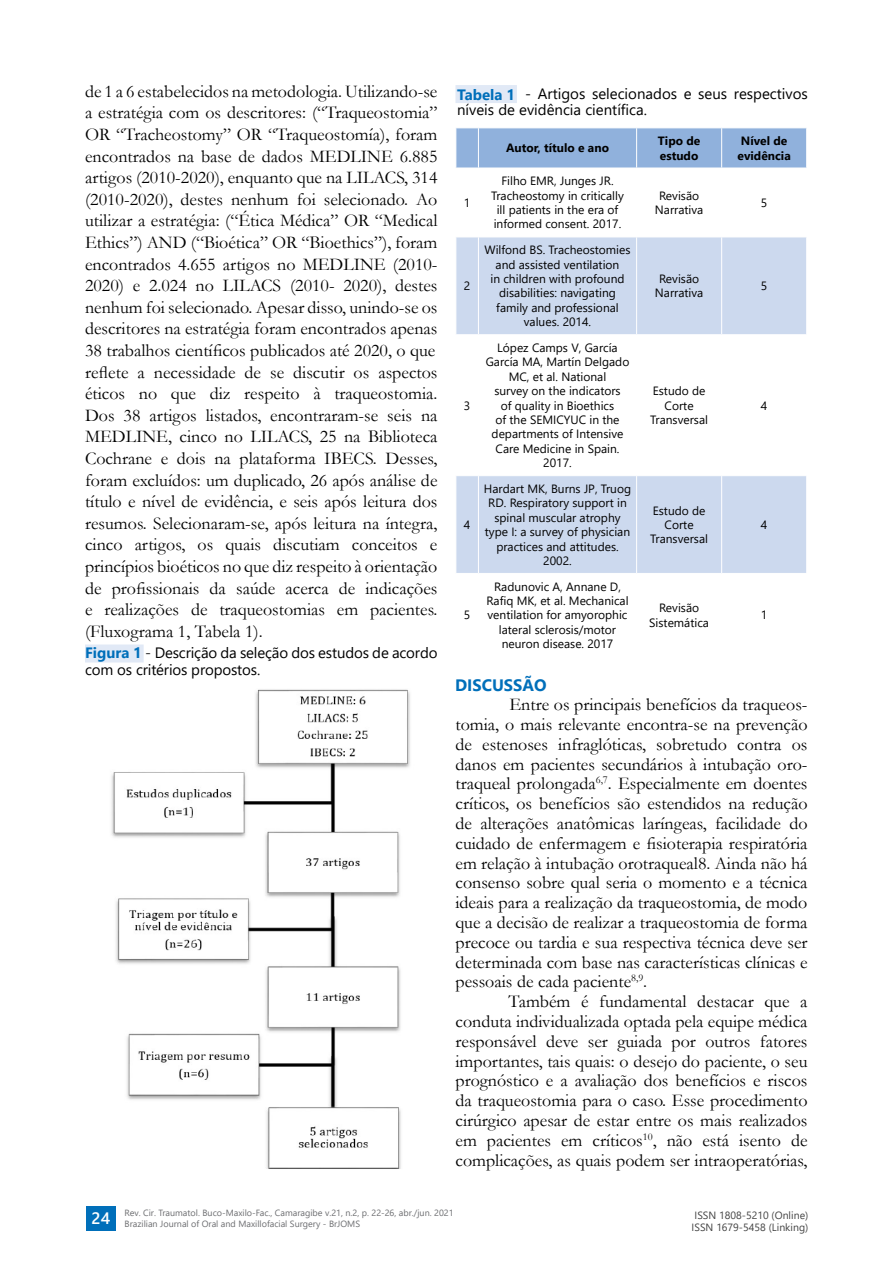
<style>
.page{position:relative;width:893px;height:1263px;background:#fff}
.page>*{position:absolute;margin:0;border:0;box-sizing:border-box;transform-origin:0 0}
.Corpo{font:18px/21.6px "Garamond";color:#000;text-align:justify}
.t1{font:700 16.5px "Segoe UI";color:#006fba}
.t2{font:600 16.5px "Segoe UI";color:#fff}
.t3{font:15px/16.5px "Segoe UI";color:#000}
.t4{font:700 15px "Segoe UI";color:#006fba}
.t5{font:12px/14.4px "Segoe UI";color:#000;text-align:center}
.t6{font:700 12px/14.4px "Segoe UI";color:#000}
.t7{font:10.5px/12px "Segoe UI";color:#434343}
.t8{font:9px/10.8px "Segoe UI";color:#6c6d70}
.s1{font-weight:700;color:#006fba}
.s2{font-weight:300}
</style>
<div class="page">
<div style="left:86px;top:1206px;width:29px;height:25px;background:#006fba"></div>
<div style="left:85px;top:644px;width:59px;height:18px;background:#e1e9f6"></div>
<img style="left:111px;top:689px;width:299px;height:480px">
<svg style="left:456px;top:238px;width:350px;height:335px;fill:#ccd9ee"></svg>
<hr style="left:478px;top:335px;width:1px;height:140px;background:#fff">
<hr style="left:636px;top:335px;width:1px;height:140px;background:#fff">
<hr style="left:721px;top:335px;width:1px;height:140px;background:#fff">
<div style="left:456px;top:128px;width:351px;height:40px;background:#90b1dc"></div>
<svg style="left:456px;top:237px;width:22px;height:1px"></svg>
<svg style="left:456px;top:334px;width:22px;height:1px"></svg>
<hr style="left:478px;top:237px;width:1px;height:97px;background:#fff">
<hr style="left:478px;top:334px;width:159px;height:1px;background:#fff">
<hr style="left:636px;top:237px;width:1px;height:97px;background:#fff">
<hr style="left:637px;top:334px;width:85px;height:1px;background:#fff">
<hr style="left:721px;top:237px;width:1px;height:97px;background:#fff">
<hr style="left:722px;top:334px;width:85px;height:1px;background:#fff">
<svg style="left:456px;top:475px;width:22px;height:1px"></svg>
<hr style="left:478px;top:475px;width:159px;height:1px;background:#fff">
<hr style="left:478px;top:476px;width:1px;height:97px;background:#fff">
<hr style="left:637px;top:475px;width:85px;height:1px;background:#fff">
<hr style="left:636px;top:476px;width:1px;height:97px;background:#fff">
<hr style="left:722px;top:475px;width:85px;height:1px;background:#fff">
<hr style="left:721px;top:476px;width:1px;height:97px;background:#fff">
<div style="left:455px;top:85px;width:62px;height:18px;background:#e1e9f6"></div>
<p class="Corpo" style="left:85px;top:80px;width:354px">de 1 a 6 estabelecidos na metodologia. Utilizando-se a estratégia com os descritores: (“Traqueostomia” OR “Tracheostomy” OR “Traqueostomía), foram encontrados na base de dados MEDLINE 6.885 artigos (2010-2020), enquanto que na LILACS, 314 (2010-2020), destes nenhum foi selecionado. Ao utilizar a estratégia: (“Ética Médica” OR “Medical Ethics”) AND (“Bioética” OR “Bioethics”), foram encontrados 4.655 artigos no MEDLINE (2010- 2020) e 2.024 no LILACS (2010- 2020), destes nenhum foi selecionado. Apesar disso, unindo-se os descritores na estratégia foram encontrados apenas 38 trabalhos científicos publicados até 2020, o que</p>
<p class="Corpo" style="left:85px;top:361px;width:354px">reflete a necessidade de se discutir os aspectos éticos no que diz respeito à traqueostomia.<br>Dos 38 artigos listados, encontraram-se seis na MEDLINE, cinco no LILACS, 25 na Biblioteca Cochrane e dois na plataforma IBECS. Desses, foram excluídos: um duplicado, 26 após análise de título e nível de evidência, e seis após leitura dos resumos. Selecionaram-se, após leitura na íntegra, cinco artigos, os quais discutiam conceitos e princípios bioéticos no que diz respeito à orientação de profissionais da saúde acerca de indicações e realizações de traqueostomias em pacientes. (Fluxograma 1, Tabela 1).</p>
<p class="t3" style="left:85px;top:643px;width:354px"><span class="s1">Figura 1</span> <span class="s2">-</span> Descrição da seleção dos estudos de acordo com os critérios propostos.</p>
<p class="t3" style="left:457px;top:84px;width:352px;text-indent:68px">- Artigos selecionados e seus respectivos níveis de evidência científica.</p>
<p class="t4" style="left:457px;top:80px;width:60px">Tabela 1</p>
<p class="t5" style="left:464px;top:194px;width:8px">1</p>
<p class="t5" style="left:464px;top:278px;width:8px">2</p>
<p class="t5" style="left:464px;top:397px;width:8px">3</p>
<p class="t5" style="left:464px;top:516px;width:8px">4</p>
<p class="t5" style="left:464px;top:607px;width:8px">5</p>
<p class="t6" style="left:506px;top:140px;width:104px">Autor, título e ano</p>
<p class="t6" style="left:658px;top:133px;width:44px">Tipo de estudo</p>
<p class="t6" style="left:741px;top:133px;width:48px">Nível de</p>
<p class="t6" style="left:738px;top:147px;width:55px">evidência</p>
<p class="t5" style="left:501px;top:173px;width:114px">Filho EMR, Junges JR.</p>
<p class="t5" style="left:491px;top:187px;width:134px;text-align:left">Tracheostomy in critically ill patients in the era of informed consent. 2017.</p>
<p class="t5" style="left:655px;top:187px;width:50px">Revisão<br>Narrativa</p>
<p class="t5" style="left:761px;top:194px;width:8px">5</p>
<p class="t5" style="left:484px;top:242px;width:148px">Wilfond BS. Tracheostomies and assisted ventilation<br>in children with profound disabilities: navigating family and professional</p>
<p class="t5" style="left:524px;top:314px;width:69px">values. 2014.</p>
<p class="t5" style="left:486px;top:339px;width:145px">López Camps V, García<br>García MA, Martín Delgado<br>MC, et al. National<br>survey on the indicators<br>of quality in Bioethics<br>of the SEMICYUC in the departments of Intensive<br>Care Medicine in Spain.<br>2017.</p>
<p class="t5" style="left:484px;top:480px;width:149px">Hardart MK, Burns JP, Truog<br>RD. Respiratory support in spinal muscular atrophy type I: a survey of physician practices and attitudes.<br>2002.</p>
<p class="t5" style="left:486px;top:578px;width:144px">Radunovic A, Annane D,<br>Rafiq MK, et al. Mechanical ventilation for amyorophic lateral sclerosis/motor neuron disease. 2017</p>
<p class="t5" style="left:655px;top:270px;width:50px">Revisão<br>Narrativa</p>
<p class="t5" style="left:761px;top:278px;width:8px">5</p>
<p class="t5" style="left:653px;top:383px;width:54px">Estudo de<br>Corte</p>
<p class="t5" style="left:650px;top:411px;width:59px">Transversal</p>
<p class="t5" style="left:653px;top:502px;width:54px">Estudo de<br>Corte</p>
<p class="t5" style="left:650px;top:531px;width:59px">Transversal</p>
<p class="t5" style="left:761px;top:397px;width:8px">4</p>
<p class="t5" style="left:761px;top:516px;width:8px">4</p>
<p class="t5" style="left:649px;top:600px;width:61px">Revisão<br>Sistemática</p>
<p class="t5" style="left:761px;top:607px;width:8px">1</p>
<p class="t1" style="left:455px;top:669px;width:93px">DISCUSSÃO</p>
<p class="Corpo" style="left:455px;top:694px;width:354px;line-height:19.8px;text-indent:54px">Entre os principais benefícios da traqueos&shy;tomia, o mais relevante encontra-se na prevenção de estenoses infraglóticas, sobretudo contra os danos em pacientes secundários à intubação oro&shy;traqueal prolongada<sup>6,7</sup>. Especialmente em doentes críticos, os benefícios são estendidos na redução de alterações anatômicas laríngeas, facilidade do cuidado de enfermagem e fisioterapia respiratória em relação à intubação orotraqueal8. Ainda não há consenso sobre qual seria o momento e a técnica ideais para a realização da traqueostomia, de modo que a decisão de realizar a traqueostomia de forma precoce ou tardia e sua respectiva técnica deve ser determinada com base nas características clínicas e pessoais de cada paciente<sup>8,9</sup>.</p>
<p class="Corpo" style="left:455px;top:991px;width:354px;line-height:19.8px;text-indent:53px">Também é fundamental destacar que a conduta individualizada optada pela equipe médica responsável deve ser guiada por outros fatores importantes, tais quais: o desejo do paciente, o seu prognóstico e a avaliação dos benefícios e riscos da traqueostomia para o caso. Esse procedimento cirúrgico apesar de estar entre os mais realizados em pacientes em críticos<sup>10</sup>, não está isento de complicações, as quais podem ser intraoperatórias,</p>
<p class="t8" style="left:125px;top:1207px;width:330px">Rev. Cir. Traumatol. Buco-Maxilo-Fac., Camaragibe v.21, n.2, p. 22-26, abr./jun. 2021<br>Brazilian Journal of Oral and Maxillofacial Surgery - BrJOMS</p>
<p class="t2" style="left:92px;top:1202px;width:20px">24</p>
<p class="t7" style="left:692px;top:1208px;width:118px">ISSN 1808-5210 (Online)<br>ISSN 1679-5458 (Linking)</p>
</div>
